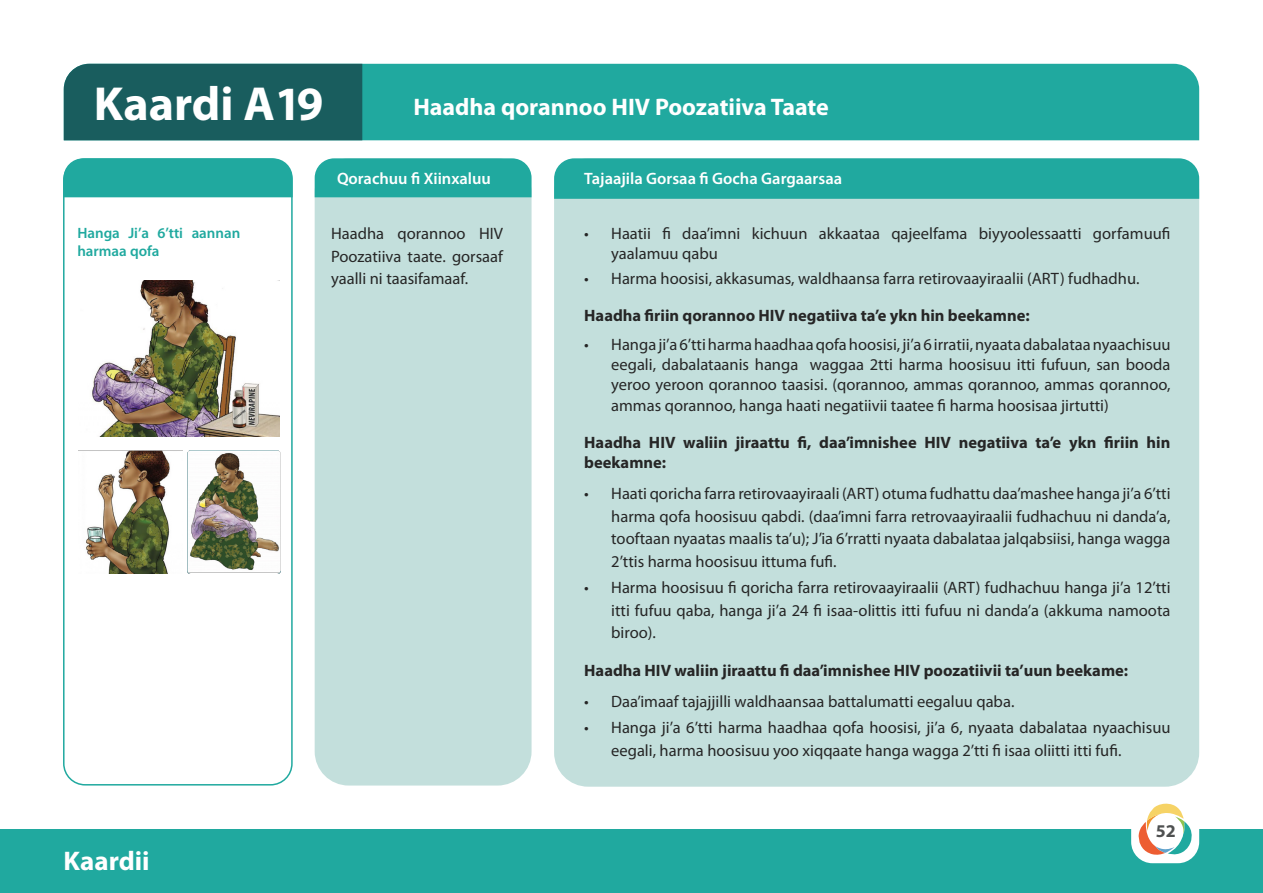
<style>
.page{position:relative;width:1263px;height:893px;background:#fff}
.page>*{position:absolute;margin:0;border:0;box-sizing:border-box;transform-origin:0 0}
.Titles{font:700 48px "Myriad Pro";color:#fff}
.t1{font:700 27px "Myriad Pro";color:#fff}
.Titles-2{font:700 24px "Myriad Pro";color:#fff}
.t2{font:700 18px "Myriad Pro";color:#4f5151}
.Body{font:16.5px/22.5px "Myriad Pro";color:#262626;text-align:justify}
.Body-2{font:700 16.5px/20.2px "Myriad Pro";color:#262626}
.Body-3{font:600 16.5px "Myriad Pro";color:#fff}
.Body-4{font:600 15px/18px "Myriad Pro";color:#20a99f}
</style>
<div class="page">
<div style="left:0;top:829px;width:1263px;height:64px;background:#20a99f"></div>
<div style="left:1131px;top:795px;width:68px;height:68px;background:#fff;border-radius:21px"></div>
<svg style="left:1138px;top:803px;width:54px;height:52px"></svg>
<div style="left:315px;top:158px;width:216px;height:627px;background:#c3dfdc;border-radius:34px"></div>
<div style="left:63px;top:158px;width:230px;height:627px;border:2px solid #20a99f;border-radius:21px"></div>
<div style="left:554px;top:158px;width:645px;height:629px;background:#c3dfdc;border-radius:34px"></div>
<div style="left:63px;top:158px;width:230px;height:39px;background:#20a99f"></div>
<div style="left:315px;top:158px;width:216px;height:39px;background:#20a99f"></div>
<div style="left:554px;top:158px;width:645px;height:41px;background:#20a99f"></div>
<div style="left:362px;top:64px;width:837px;height:76px;background:#20a99f"></div>
<div style="left:64px;top:64px;width:298px;height:76px;background:#195d5e"></div>
<img style="left:92px;top:281px;width:187px;height:155px">
<img style="left:78px;top:450px;width:104px;height:124px">
<img style="left:188px;top:451px;width:93px;height:123px">
<p class="Titles" style="left:94px;top:73px;width:231px">Kaardi A19</p>
<p class="Titles-2" style="left:413px;top:91px;width:417px">Haadha qorannoo HIV Poozatiiva Taate</p>
<p class="Body-3" style="left:337px;top:168px;width:155px">Qorachuu fi Xiinxaluu</p>
<p class="Body-3" style="left:584px;top:168px;width:259px">Tajaajila Gorsaa fi Gocha Gargaarsaa</p>
<p class="Body-4" style="left:77px;top:224px;width:164px">Hanga Ji’a 6’tti aannan harmaa qofa</p>
<p class="Body" style="left:611px;top:223px;width:561px;line-height:20.2px;text-indent:-27px">• Haatii fi daa’imni kichuun akkaataa qajeelfama biyyoolessaatti gorfamuufi yaalamuu qabu</p>
<p class="Body" style="left:584px;top:267px;width:557px">• Harma hoosisi, akkasumas, waldhaansa farra retirovaayiraalii (ART) fudhadhu.</p>
<p class="Body-2" style="left:584px;top:305px;width:447px">Haadha firiin qorannoo HIV negatiiva ta’e ykn hin beekamne:</p>
<p class="Body" style="left:611px;top:334px;width:561px;line-height:20.2px;text-indent:-27px">• Hanga ji’a 6’tti harma haadhaa qofa hoosisi, ji’a 6 irratii, nyaata dabalataa nyaachisuu eegali, dabalataanis hanga waggaa 2tti harma hoosisuu itti fufuun, san booda yeroo yeroon qorannoo taasisi. (qorannoo, ammas qorannoo, ammas qorannoo, ammas qorannoo, hanga haati negatiivii taatee fi harma hoosisaa jirtutti)</p>
<p class="Body-2" style="left:584px;top:432px;width:588px">Haadha HIV waliin jiraattu fi, daa’imnishee HIV negatiiva ta’e ykn firiin hin beekamne:</p>
<p class="Body" style="left:611px;top:482px;width:561px;text-indent:-27px">• Haati qoricha farra retirovaayiraali (ART) otuma fudhattu daa’mashee hanga ji’a 6’tti harma qofa hoosisuu qabdi. (daa’imni farra retrovaayiraalii fudhachuu ni danda’a, tooftaan nyaatas maalis ta’u); J’ia 6’rratti nyaata dabalataa jalqabsiisi, hanga wagga 2’ttis harma hoosisuu ittuma fufi.</p>
<p class="Body" style="left:611px;top:576px;width:561px;text-indent:-27px">• Harma hoosisuu fi qoricha farra retirovaayiraalii (ART) fudhachuu hanga ji’a 12’tti itti fufuu qaba, hanga ji’a 24 fi isaa-olittis itti fufuu ni danda’a (akkuma namoota biroo).</p>
<p class="Body-2" style="left:584px;top:659px;width:545px">Haadha HIV waliin jiraattu fi daa’imnishee HIV poozatiivii ta’uun beekame:</p>
<p class="Body" style="left:584px;top:690px;width:432px">• Daa’imaaf tajajjilli waldhaansaa battalumatti eegaluu qaba.</p>
<p class="Body" style="left:611px;top:716px;width:561px;text-indent:-27px">• Hanga ji’a 6’tti harma haadhaa qofa hoosisi, ji’a 6, nyaata dabalataa nyaachisuu eegali, harma hoosisuu yoo xiqqaate hanga wagga 2’tti fi isaa oliitti itti fufi.</p>
<p class="Body" style="left:331px;top:222px;width:173px">Haadha qorannoo HIV Poozatiiva taate. gorsaaf yaalli ni taasifamaaf.</p>
<h2 class="t1" style="left:64px;top:843px;width:88px">Kaardii</h2>
<p class="t2" style="left:1156px;top:819px;width:21px">52</p>
</div>
